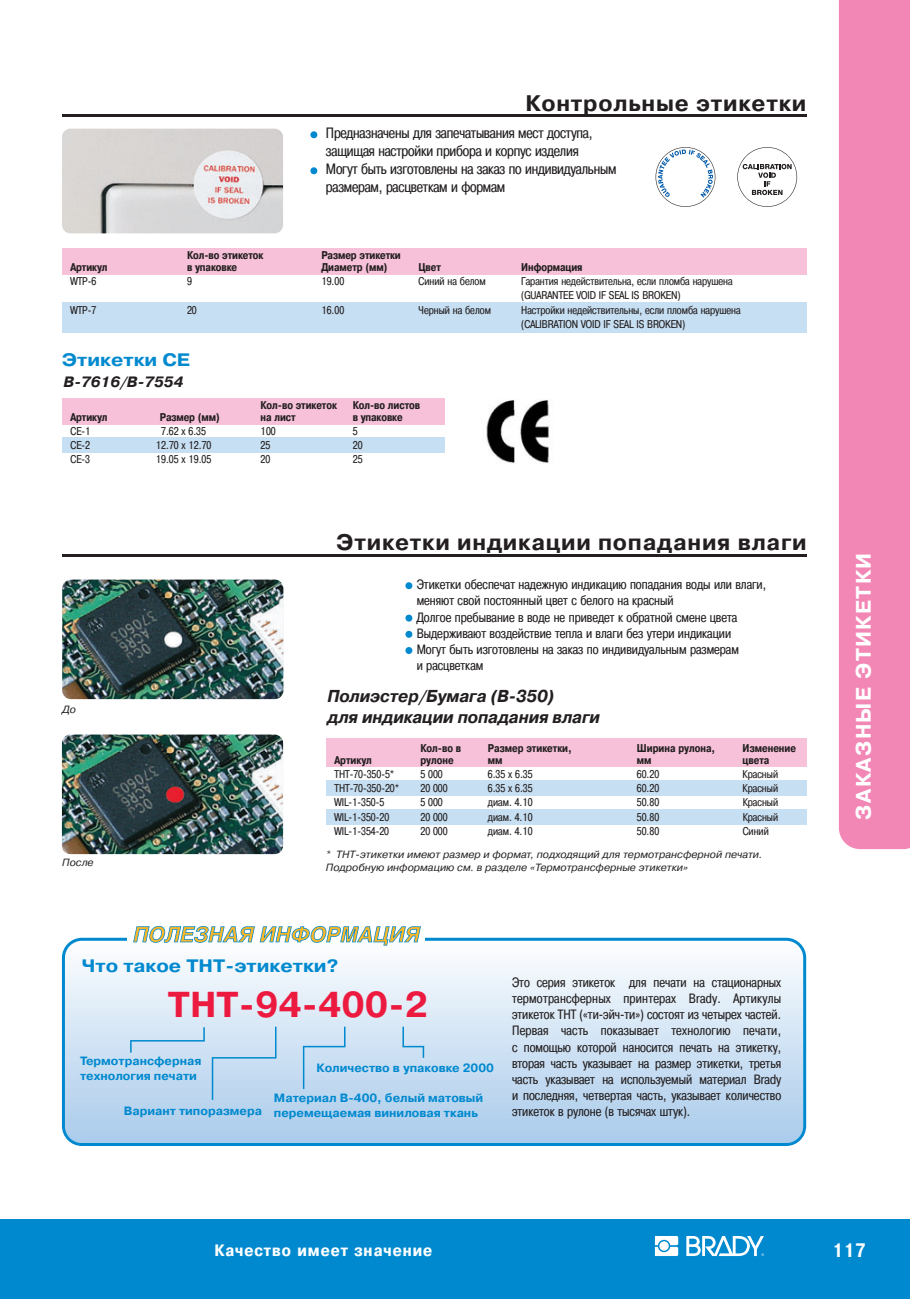
<style>
.page{position:relative;width:910px;height:1299px;background:#fff}
.page>*{position:absolute;margin:0;border:0;box-sizing:border-box;transform-origin:0 0}
.t1{font:700 36px "Pragmatica C";color:#ed1a40}
.t2{font:700 22.5px "Pragmatica C";letter-spacing:.035em;color:#231f20}
.t3{font:700 21px "Pragmatica C";letter-spacing:.065em;color:#fff}
.t4{font:700 19.5px "Pragmatica Cond C";color:#fff;scale:.95 1}
.t5{font:700 18px "Pragmatica C";color:#0089cf;scale:1.1 1}
.t6{font:italic 700 17.25px/20.7px "Pragmatica C";letter-spacing:-.005em;color:#231f20;scale:.95 1}
.t7{font:700 16.5px "Pragmatica Cond C";letter-spacing:.05em;color:#fff;scale:1.1 1}
.t8{font:15px/18px "Pragmatica Cond C";letter-spacing:-.015em;color:#231f20}
.t9{font:italic 700 15px "Pragmatica C";color:#231f20}
.t10{font:13.5px/16.2px "Pragmatica Cond C";color:#231f20}
.t11{font:700 12px/14.4px "Pragmatica C";color:#0089cf}
.t12{font:11.25px/14.2px "Pragmatica Cond C";color:#231f20}
.t13{font:700 11.25px "Pragmatica Cond C";letter-spacing:-.005em;color:#231f20}
.t14{font:italic 10.5px/12.6px "Pragmatica C";color:#231f20}
</style>
<div class="page">
<div style="left:839px;top:0;width:71px;height:849px;background:#f287b6"></div>
<div style="left:0;top:1219px;width:910px;height:80px;background:#0089cf"></div>
<svg style="left:686px;top:1236px;width:78px;height:20px"></svg>
<svg style="left:655px;top:1236px;width:23px;height:20px"></svg>
<hr style="left:62px;top:115px;width:744px;height:2px;background:#231f20">
<hr style="left:62px;top:554px;width:744px;height:2px;background:#231f20">
<img style="left:62px;top:579px;width:221px;height:120px">
<img style="left:62px;top:734px;width:221px;height:120px">
<svg style="left:405px;top:614px;width:7px;height:7px"></svg>
<svg style="left:405px;top:631px;width:7px;height:7px"></svg>
<svg style="left:405px;top:647px;width:7px;height:7px"></svg>
<svg style="left:405px;top:582px;width:7px;height:7px"></svg>
<div style="left:62px;top:248px;width:744px;height:26px;background:#f7c1d9"></div>
<div style="left:62px;top:302px;width:744px;height:30px;background:#c7dff2"></div>
<img style="left:62px;top:129px;width:221px;height:104px">
<svg style="left:310px;top:167px;width:7px;height:7px"></svg>
<svg style="left:310px;top:131px;width:7px;height:7px"></svg>
<svg style="left:655px;top:147px;width:60px;height:60px"></svg>
<svg style="left:737px;top:147px;width:60px;height:60px"></svg>
<div style="left:62px;top:398px;width:383px;height:26px;background:#f7c1d9"></div>
<div style="left:62px;top:438px;width:383px;height:15px;background:#c7dff2"></div>
<img style="left:486px;top:400px;width:63px;height:64px">
<div style="left:326px;top:738px;width:480px;height:29px;background:#f7c1d9"></div>
<div style="left:326px;top:781px;width:480px;height:15px;background:#c7dff2"></div>
<div style="left:326px;top:809px;width:480px;height:15px;background:#c7dff2"></div>
<svg style="left:62px;top:938px;width:744px;height:208px"></svg>
<svg style="left:130px;top:1027px;width:75px;height:25px;background:#c2ddf1"></svg>
<svg style="left:212px;top:1026px;width:64px;height:74px;background:#c1dbf1"></svg>
<svg style="left:303px;top:1026px;width:42px;height:63px;background:#c0dbf1"></svg>
<svg style="left:402px;top:1026px;width:22px;height:32px"></svg>
<div style="left:127px;top:926px;width:297px;height:15px;background:#fff"></div>
<svg style="left:133px;top:926px;width:288px;height:19px"></svg>
<h2 class="t2" style="left:525px;top:95px;width:282px">Контрольные этикетки</h2>
<p class="t8" style="left:326px;top:125px;width:292px">Предназначены для запечатывания мест доступа, защищая настройки прибора и корпус изделия<br>Могут быть изготовлены на заказ по индивидуальным размерам, расцветкам и формам</p>
<p class="t13" style="left:187px;top:251px;width:78px">Кол-во этикеток</p>
<p class="t13" style="left:321px;top:251px;width:81px">Размер этикетки</p>
<p class="t13" style="left:70px;top:263px;width:39px">Артикул</p>
<p class="t13" style="left:187px;top:263px;width:51px">в упаковке</p>
<p class="t13" style="left:321px;top:263px;width:68px">Диаметр (мм)</p>
<p class="t13" style="left:418px;top:263px;width:24px">Цвет</p>
<p class="t13" style="left:521px;top:263px;width:63px">Информация</p>
<p class="t12" style="left:70px;top:275px;width:27px">WTP-6</p>
<p class="t12" style="left:187px;top:275px;width:6px">9</p>
<p class="t12" style="left:321px;top:275px;width:24px">19.00</p>
<p class="t12" style="left:418px;top:275px;width:69px">Синий на белом</p>
<p class="t12" style="left:521px;top:275px;width:213px">Гарантия недействительна, если пломба нарушена (GUARANTEE VOID IF SEAL IS BROKEN)</p>
<p class="t12" style="left:70px;top:304px;width:27px">WTP-7</p>
<p class="t12" style="left:187px;top:304px;width:11px">20</p>
<p class="t12" style="left:321px;top:304px;width:24px">16.00</p>
<p class="t12" style="left:418px;top:304px;width:74px">Черный на белом</p>
<p class="t12" style="left:521px;top:304px;width:221px">Настройки недействительны, если пломба нарушена (CALIBRATION VOID IF SEAL IS BROKEN)</p>
<h3 class="t5" style="left:62px;top:354px;width:118px">Этикетки СЕ</h3>
<p class="t9" style="left:63px;top:377px;width:121px">B-7616/B-7554</p>
<p class="t13" style="left:261px;top:401px;width:78px">Кол-во этикеток</p>
<p class="t13" style="left:353px;top:401px;width:69px">Кол-во листов</p>
<p class="t13" style="left:70px;top:413px;width:39px">Артикул</p>
<p class="t13" style="left:160px;top:413px;width:62px">Размер (мм)</p>
<p class="t13" style="left:261px;top:413px;width:37px">на лист</p>
<p class="t13" style="left:353px;top:413px;width:51px">в упаковке</p>
<p class="t12" style="left:70px;top:425px;width:22px">CE-1</p>
<p class="t12" style="left:161px;top:425px;width:46px">7.62 x 6.35</p>
<p class="t12" style="left:261px;top:425px;width:17px">100</p>
<p class="t12" style="left:353px;top:425px;width:6px">5</p>
<p class="t12" style="left:70px;top:439px;width:21px">CE-2</p>
<p class="t12" style="left:156px;top:439px;width:57px">12.70 x 12.70</p>
<p class="t12" style="left:261px;top:439px;width:11px">25</p>
<p class="t12" style="left:353px;top:439px;width:11px">20</p>
<p class="t12" style="left:70px;top:453px;width:21px">CE-3</p>
<p class="t12" style="left:156px;top:453px;width:57px">19.05 x 19.05</p>
<p class="t12" style="left:261px;top:453px;width:11px">20</p>
<p class="t12" style="left:353px;top:453px;width:11px">25</p>
<h2 class="t2" style="left:336px;top:535px;width:472px">Этикетки индикации попадания влаги</h2>
<p class="t14" style="left:62px;top:704px;width:15px">До</p>
<p class="t14" style="left:62px;top:857px;width:33px">После</p>
<p class="t10" style="left:417px;top:577px;width:351px">Этикетки обеспечат надежную индикацию попадания воды или влаги, меняют свой постоянный цвет с белого на красный<br>Долгое пребывание в воде не приведет к обратной смене цвета Выдерживают воздействие тепла и влаги без утери индикации<br>Могут быть изготовлены на заказ по индивидуальным размерам<br>и расцветкам</p>
<p class="t6" style="left:327px;top:687px;width:288px">Полиэстер/Бумага (В-350)<br>для индикации попадания влаги</p>
<p class="t13" style="left:420px;top:744px;width:42px">Кол-во в</p>
<p class="t13" style="left:488px;top:744px;width:85px">Размер этикетки,</p>
<p class="t13" style="left:637px;top:744px;width:80px">Ширина рулона,</p>
<p class="t13" style="left:743px;top:744px;width:55px">Изменение</p>
<p class="t13" style="left:334px;top:756px;width:39px">Артикул</p>
<p class="t13" style="left:420px;top:756px;width:35px">рулоне</p>
<p class="t13" style="left:488px;top:756px;width:16px">мм</p>
<p class="t13" style="left:637px;top:756px;width:16px">мм</p>
<p class="t13" style="left:743px;top:756px;width:28px">цвета</p>
<p class="t12" style="left:334px;top:768px;width:61px">THT-70-350-5*</p>
<p class="t12" style="left:420px;top:768px;width:24px">5 000</p>
<p class="t12" style="left:488px;top:768px;width:46px">6.35 x 6.35</p>
<p class="t12" style="left:637px;top:768px;width:24px">60.20</p>
<p class="t12" style="left:743px;top:768px;width:37px">Красный</p>
<p class="t12" style="left:334px;top:782px;width:66px">THT-70-350-20*</p>
<p class="t12" style="left:420px;top:782px;width:29px">20 000</p>
<p class="t12" style="left:488px;top:782px;width:46px">6.35 x 6.35</p>
<p class="t12" style="left:637px;top:782px;width:24px">60.20</p>
<p class="t12" style="left:742px;top:782px;width:37px">Красный</p>
<p class="t12" style="left:334px;top:796px;width:51px">WIL-1-350-5</p>
<p class="t12" style="left:420px;top:796px;width:24px">5 000</p>
<p class="t12" style="left:488px;top:796px;width:46px">диам. 4.10</p>
<p class="t12" style="left:637px;top:796px;width:24px">50.80</p>
<p class="t12" style="left:743px;top:796px;width:37px">Красный</p>
<p class="t12" style="left:334px;top:810px;width:56px">WIL-1-350-20</p>
<p class="t12" style="left:420px;top:810px;width:29px">20 000</p>
<p class="t12" style="left:488px;top:810px;width:46px">диам. 4.10</p>
<p class="t12" style="left:637px;top:810px;width:24px">50.80</p>
<p class="t12" style="left:743px;top:810px;width:37px">Красный</p>
<p class="t12" style="left:334px;top:825px;width:56px">WIL-1-354-20</p>
<p class="t12" style="left:420px;top:825px;width:29px">20 000</p>
<p class="t12" style="left:488px;top:825px;width:46px">диам. 4.10</p>
<p class="t12" style="left:637px;top:825px;width:24px">50.80</p>
<p class="t12" style="left:743px;top:825px;width:28px">Синий</p>
<p class="t14" style="left:326px;top:849px;width:438px">* THT-этикетки имеют размер и формат, подходящий для термотрансферной печати.<br>Подробную информацию см. в разделе «Термотрансферные этикетки»</p>
<h3 class="t5" style="left:82px;top:960px;width:235px">Что такое ТНТ-этикетки?</h3>
<h1 class="t1" style="left:168px;top:991px;width:262px">THT-94-400-2</h1>
<p class="t11" style="left:80px;top:1055px;width:123px">Термотрансферная технология печати</p>
<p class="t11" style="left:124px;top:1104px;width:140px">Вариант типоразмера</p>
<p class="t11" style="left:316px;top:1061px;width:179px">Количество в упаковке 2000</p>
<p class="t11" style="left:274px;top:1092px;width:211px">Материал В-400, белый матовый перемещаемая виниловая ткань</p>
<p class="t10" style="left:512px;top:975px;width:271px;text-align:justify">Это серия этикеток для печати на стационарных термотрансферных принтерах Brady. Артикулы этикеток THT («ти-эйч-ти») состоят из четырех частей.<br>Первая часть показывает технологию печати, с помощью которой наносится печать на этикетку, вторая часть указывает на размер этикетки, третья часть указывает на используемый материал Brady и последняя, четвертая часть, указывает количество этикеток в рулоне (в тысячах штук).</p>
<h3 class="t3" style="left:856px;top:819px;width:268px;rotate:-90deg">ЗАКАЗНЫЕ ЭТИКЕТКИ</h3>
<p class="t7" style="left:215px;top:1244px;width:199px">Качество имеет значение</p>
<h3 class="t4" style="left:833px;top:1243px;width:36px">117</h3>
</div>
